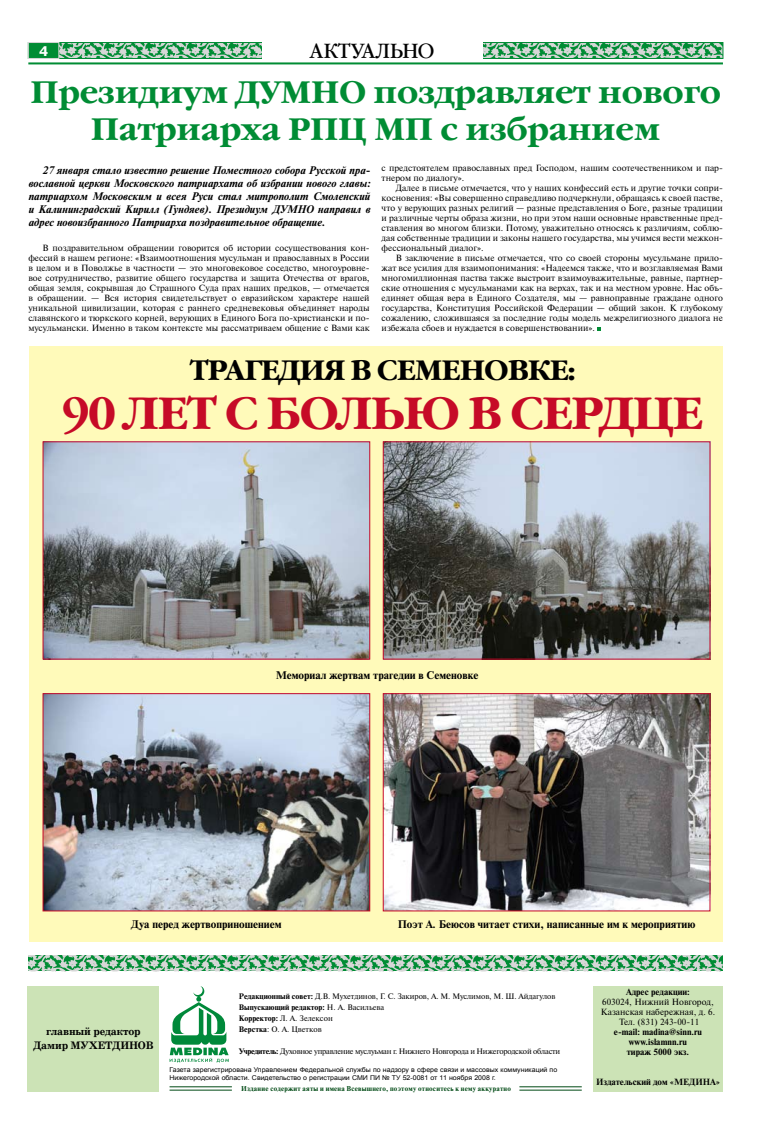
<style>
.page{position:relative;width:774px;height:1134px;background:#fff}
.page>*{position:absolute;margin:0;border:0;box-sizing:border-box;transform-origin:0 0}
.t1{font:700 45px "Garamond C";letter-spacing:-.04em;color:#c60a27}
.t2{font:700 31px/37.4px "Garamond C";letter-spacing:-.01em;color:#008c34}
.t3{font:700 28px "Garamond C";letter-spacing:-.04em;color:#000}
.t4{font:20.4px "Garamond Book Narrow C";letter-spacing:-.015em;color:#000;scale:1.18 1}
.t5{font:700 14px "Pragmatica C";color:#fff}
.t6{font:italic 700 11px/13px "Newton C";color:#000;text-align:justify}
.t7{font:700 11px "Newton C";color:#000}
.t8{font:700 11px/14px "School Book C";letter-spacing:-.02em;color:#000;text-align:center}
.t9{font:9px/10px "Newton C";color:#000;text-align:justify}
.t10{font:700 9px/10px "Newton C";color:#000;text-align:center}
.t11{font:8px/11px "Newton C";letter-spacing:-.01em;color:#000}
.t12{font:8px "Newton C";letter-spacing:-.03em;color:#000}
.t13{font:700 7px "Newton C";letter-spacing:.035em;color:#004a15}
.t14{font:6.7px/8px "Arial MT Tat";color:#000;scale:1.05 1}
.s1{font-weight:700}
</style>
<div class="page">
<div style="left:29px;top:347px;width:693px;height:595px;background:#fffaba"></div>
<img style="left:385px;top:695px;width:323px;height:214px">
<div style="left:383px;top:693px;width:327px;height:218px;border:1px solid #c60a27"></div>
<img style="left:385px;top:443px;width:323px;height:215px">
<div style="left:383px;top:441px;width:327px;height:219px;border:1px solid #c60a27"></div>
<img style="left:45px;top:695px;width:323px;height:214px">
<div style="left:43px;top:693px;width:327px;height:218px;border:1px solid #c60a27"></div>
<img style="left:45px;top:443px;width:323px;height:215px">
<div style="left:43px;top:441px;width:327px;height:219px;border:1px solid #c60a27"></div>
<img style="left:59px;top:45px;width:662px;height:11px">
<div style="left:28px;top:43px;width:695px;height:15px;border:1px solid #008c34"></div>
<div style="left:262px;top:40px;width:220px;height:22px;background:#fff"></div>
<div style="left:28px;top:43px;width:31px;height:15px;background:#008c34"></div>
<img style="left:28px;top:955px;width:695px;height:16px">
<hr style="left:28px;top:62px;width:695px;height:2px;background:#008c34">
<svg style="left:597px;top:327px;width:4px;height:4px"></svg>
<div style="left:27px;top:986px;width:132px;height:105px;background:#cce3b6"></div>
<div style="left:593px;top:986px;width:130px;height:105px;background:#cce3b6"></div>
<svg style="left:170px;top:986px;width:59px;height:76px"></svg>
<hr style="left:170px;top:1086px;width:62px;height:1px;background:#004a15">
<hr style="left:170px;top:1090px;width:62px;height:1px;background:#004a15">
<hr style="left:519px;top:1086px;width:63px;height:1px;background:#004a15">
<hr style="left:519px;top:1090px;width:63px;height:1px;background:#004a15">
<h3 class="t5" style="left:39px;top:43px;width:11px">4</h3>
<h3 class="t4" style="left:310px;top:39px;width:107px">АКТУАЛЬНО</h3>
<h2 class="t2" style="left:30px;top:75px;width:280px">Президиум ДУМНО</h2>
<h2 class="t2" style="left:91px;top:75px;width:631px;text-indent:283px">поздравляет нового<br>Патриарха РПЦ МП с избранием</h2>
<p class="t6" style="left:28px;top:164px;width:343px;text-indent:14px">27 января стало известно решение Поместного собора Русской пра&shy;вославной церкви Московского патриархата об избрании нового главы: патриархом Московским и всея Руси стал митрополит Смоленский и Калининградский Кирилл (Гундяев). Президиум ДУМНО направил в адрес новоизбранного Патриарха поздравительное обращение.</p>
<p class="t9" style="left:28px;top:243px;width:343px;text-indent:14px">В поздравительном обращении говорится об истории сосуществования кон&shy;фессий в нашем регионе: «Взаимоотношения мусульман и православных в России в целом и в Поволжье в частности — это многовековое соседство, многоуровне&shy;вое сотрудничество, развитие общего государства и защита Отечества от врагов, общая земля, сокрывшая до Страшного Суда прах наших предков, — отмечается в обращении. — Вся история свидетельствует о евразийском характере нашей уникальной цивилизации, которая с раннего средневековья объединяет народы славянского и тюркского корней, верующих в Единого Бога по-христиански и по&shy;мусульмански. Именно в таком контексте мы рассматриваем общение с Вами как</p>
<p class="t9" style="left:382px;top:163px;width:343px">с предстоятелем православных пред Господом, нашим соотечественником и пар&shy;тнером по диалогу».</p>
<p class="t9" style="left:382px;top:183px;width:343px;text-indent:14px">Далее в письме отмечается, что у наших конфессий есть и другие точки сопри&shy;косновения: «Вы совершенно справедливо подчеркнули, обращаясь к своей пастве, что у верующих разных религий — разные представления о Боге, разные традиции и различные черты образа жизни, но при этом наши основные нравственные пред&shy;ставления во многом близки. Потому, уважительно относясь к различиям, соблю&shy;дая собственные традиции и законы нашего государства, мы учимся вести межкон&shy;фессиональный диалог».</p>
<p class="t9" style="left:382px;top:253px;width:343px;text-indent:14px">В заключение в письме отмечается, что со своей стороны мусульмане прило&shy;жат все усилия для взаимопонимания: «Надеемся также, что и возглавляемая Вами многомиллионная паства также выстроит взаимоуважительные, равные, партнер&shy;ские отношения с мусульманами как на верхах, так и на местном уровне. Нас объ&shy;единяет общая вера в Единого Создателя, мы — равноправные граждане одного государства, Конституция Российской Федерации — общий закон. К глубокому сожалению, сложившаяся за последние годы модель межрелигиозного диалога не избежала сбоев и нуждается в совершенствовании».</p>
<h3 class="t3" style="left:190px;top:354px;width:387px">Трагедия в Семеновке:</h3>
<h1 class="t1" style="left:62px;top:387px;width:643px">90 лет с болью в сердце</h1>
<p class="t7" style="left:276px;top:669px;width:204px">Мемориал жертвам трагедии в Семеновке</p>
<p class="t7" style="left:131px;top:918px;width:152px">Дуа перед жертвоприношением</p>
<p class="t7" style="left:398px;top:918px;width:299px">Поэт А. Беюсов читает стихи, написанные им к мероприятию</p>
<p class="t8" style="left:33px;top:1025px;width:120px">главный редактор<br>Дамир Мухетдинов</p>
<p class="t11" style="left:239px;top:990px;width:318px"><span class="s1">Редакционный совет:</span> Д.В. Мухетдинов, Г. С. Закиров, А. М. Муслимов, М. Ш. Айдагулов <span class="s1">Выпускающий редактор:</span> Н. А. Васильева<br><span class="s1">Корректор:</span> Л. А. Зелексон<br><span class="s1">Верстка</span>: О. А. Цветков</p>
<p class="t12" style="left:239px;top:1046px;width:323px"><span class="s1">Учредитель:</span> Духовное управление муслуьман г. Нижнего Новгорода и Нижегородской области</p>
<p class="t14" style="left:170px;top:1066px;width:371px">Газета зарегистрирована Управлением Федеральной службы по надзору в сфере связи и массовых коммуникаций по<br>Нижегородской области. Свидетельство о регистрации СМИ ПИ № ТУ 52-0081 от 11 ноября 2008 г.</p>
<p class="t13" style="left:241px;top:1084px;width:271px">Издание содержит аяты и имена Всевышнего, поэтому относитесь к нему аккуратно</p>
<p class="t10" style="left:626px;top:987px;width:65px">Адрес редакции:</p>
<p class="t9" style="left:601px;top:997px;width:116px;text-align:center">603024, Нижний Новгород,<br>Казанская набережная, д. 6.<br>Тел. (831) 243-00-11</p>
<p class="t10" style="left:614px;top:1027px;width:90px">e-mail: madina@sinn.ru www.islamnn.ru<br>тираж 5000 экз.</p>
<p class="t10" style="left:596px;top:1077px;width:125px">Издательский дом «МЕДИНА»</p>
</div>
